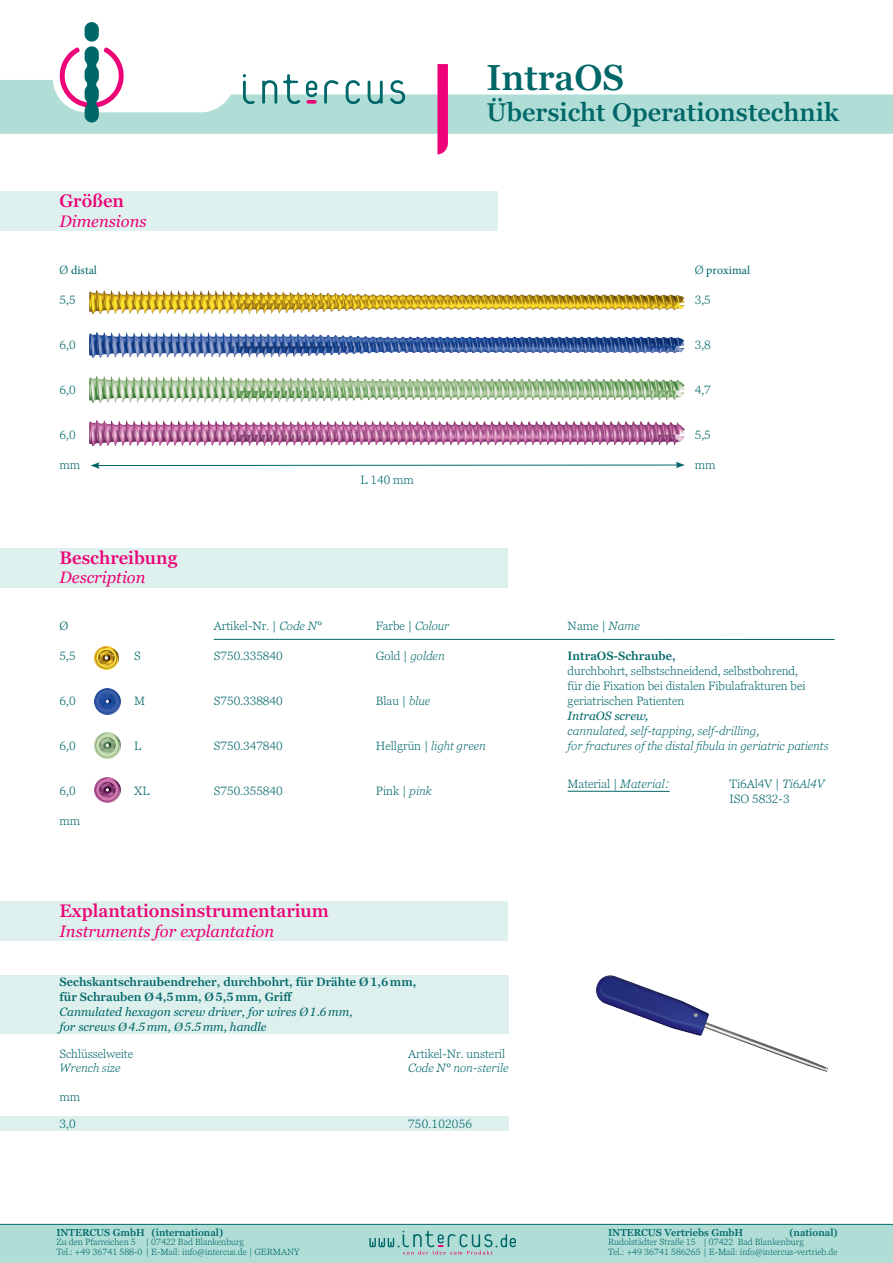
<style>
.page{position:relative;width:893px;height:1263px;background:#fff}
.page>*{position:absolute;margin:0;border:0;box-sizing:border-box;transform-origin:0 0}
.t1{font:600 36px "Georgia Pro";color:#006769}
.t2{font:600 25.5px "Georgia Pro";color:#006769}
.Überschrift_INDEX_I_DE{font:600 18px "Georgia Pro";color:#ed0277}
.Überschrift_INDEX_I_ENG{font:italic 16.5px "Georgia Pro";color:#ed0277}
.Artikel_Bez{font:300 12px/15px "Georgia Pro";color:#006769}
.L_Maße_Ü{font:300 12px "Georgia Pro";color:#006769}
.Artikel_Bez_en{font:italic 300 12px "Georgia Pro";color:#006769}
.Artikel_Bez_de_Fett{font:600 12px "Georgia Pro";color:#006769}
.Artikel_Bez_en_Fett{font:italic 12px "Georgia Pro";color:#006769}
.Artikel_Bez-2{font:italic 300 12px "Georgia Pro";color:#006769}
.L_Maße_Ü-2{font:italic 300 12px "Georgia Pro";color:#006769}
.Artikel_Bez-3{font:600 12px "Georgia Pro";color:#006769}
.L_Maße_Ü-3{font:12px "Minion Pro";color:#006769}
.Artikel_Bez_en-2{font:italic 12px "Georgia Pro";color:#006769}
.Artikelnummer_B_Instrumente{font:300 12px "Georgia Pro";letter-spacing:.015em;color:#006769}
.L_Maße_L{font:300 12px "Georgia Pro";color:#006769}
.t3{font:600 10.05px "Georgia Pro";color:#006769}
.t4{font:300 9px/9.6px "Georgia Pro";color:#006769}
.s1{font-family:"Georgia Pro";font-weight:300}
.s2{font-style:italic}
.s3{font-style:normal}
.s4{font-style:italic;font-size:13.5px}
</style>
<div class="page">
<svg style="left:0;top:80px;width:893px;height:54px;fill:#b0ded6"></svg>
<svg style="left:59px;top:46px;width:65px;height:77px"></svg>
<div style="left:85px;top:22px;width:14px;height:20px;background:#006769;border-radius:7px"></div>
<svg style="left:437px;top:64px;width:11px;height:90px"></svg>
<div style="left:0;top:1224px;width:893px;height:39px;background:#b0ded6"></div>
<svg style="left:306px;top:100px;width:11px;height:4px"></svg>
<svg style="left:262px;top:80px;width:15px;height:24px"></svg>
<svg style="left:283px;top:74px;width:17px;height:30px"></svg>
<svg style="left:324px;top:80px;width:14px;height:24px"></svg>
<svg style="left:346px;top:80px;width:14px;height:24px"></svg>
<svg style="left:368px;top:81px;width:15px;height:23px"></svg>
<svg style="left:390px;top:80px;width:15px;height:24px"></svg>
<svg style="left:306px;top:81px;width:11px;height:16px"></svg>
<svg style="left:243px;top:74px;width:11px;height:30px"></svg>
<div style="left:0;top:191px;width:497px;height:40px;background:#dff1ee"></div>
<img style="left:89px;top:290px;width:596px;height:23px">
<img style="left:89px;top:332px;width:596px;height:26px">
<img style="left:89px;top:376px;width:596px;height:26px">
<img style="left:89px;top:421px;width:595px;height:25px">
<svg style="left:91px;top:462px;width:594px;height:7px"></svg>
<img style="left:95px;top:646px;width:23px;height:24px">
<img style="left:95px;top:689px;width:25px;height:25px">
<img style="left:95px;top:733px;width:25px;height:25px">
<img style="left:95px;top:777px;width:25px;height:26px">
<hr style="left:214px;top:639px;width:620px;height:1px;background:#006769">
<div style="left:0;top:548px;width:508px;height:39px;background:#dff1ee"></div>
<hr style="left:568px;top:791px;width:102px;height:1px;background:#006769">
<div style="left:0;top:901px;width:508px;height:40px;background:#dff1ee"></div>
<div style="left:0;top:975px;width:508px;height:58px;background:#ddf0ed"></div>
<div style="left:0;top:1116px;width:508px;height:14px;background:#ddf0ed"></div>
<img style="left:596px;top:975px;width:233px;height:97px">
<p class="Überschrift_INDEX_I_DE" style="left:60px;top:191px;width:66px">Größen</p>
<p class="Überschrift_INDEX_I_ENG" style="left:60px;top:212px;width:89px">Dimensions</p>
<p class="L_Maße_Ü-3" style="left:60px;top:262px;width:39px"><span class="s1">Ø</span> distal</p>
<p class="L_Maße_Ü" style="left:60px;top:293px;width:18px">5,5</p>
<p class="L_Maße_Ü" style="left:60px;top:338px;width:18px">6,0</p>
<p class="L_Maße_Ü" style="left:60px;top:383px;width:18px">6,0</p>
<p class="L_Maße_Ü" style="left:60px;top:428px;width:18px">6,0</p>
<p class="L_Maße_Ü" style="left:60px;top:458px;width:22px">mm</p>
<p class="Überschrift_INDEX_I_DE" style="left:60px;top:547px;width:119px">Beschreibung</p>
<p class="Überschrift_INDEX_I_ENG" style="left:60px;top:568px;width:88px">Description</p>
<p class="L_Maße_Ü" style="left:60px;top:619px;width:10px">Ø</p>
<p class="L_Maße_Ü" style="left:60px;top:649px;width:18px">5,5</p>
<p class="L_Maße_Ü" style="left:60px;top:694px;width:18px">6,0</p>
<p class="L_Maße_Ü" style="left:60px;top:739px;width:18px">6,0</p>
<p class="L_Maße_Ü" style="left:60px;top:784px;width:18px">6,0</p>
<p class="L_Maße_Ü" style="left:60px;top:814px;width:22px">mm</p>
<p class="L_Maße_Ü" style="left:134px;top:649px;width:8px">S</p>
<p class="L_Maße_Ü" style="left:134px;top:694px;width:13px">M</p>
<p class="L_Maße_Ü" style="left:134px;top:739px;width:9px">L</p>
<p class="L_Maße_Ü" style="left:134px;top:784px;width:17px">XL</p>
<h1 class="t1" style="left:486px;top:57px;width:139px">IntraOS</h1>
<h2 class="t2" style="left:486px;top:97px;width:354px">Übersicht Operationstechnik</h2>
<p class="L_Maße_Ü" style="left:361px;top:473px;width:55px">L 140 mm</p>
<p class="L_Maße_Ü" style="left:214px;top:619px;width:110px">Artikel-Nr. | <span class="s2">Code N°</span></p>
<p class="L_Maße_Ü" style="left:376px;top:619px;width:75px">Farbe | <span class="s2">Colour</span></p>
<p class="Artikel_Bez" style="left:214px;top:649px;width:70px">S750.335840</p>
<p class="Artikel_Bez-2" style="left:376px;top:649px;width:70px"><span class="s3">Gold |</span> golden</p>
<p class="Artikel_Bez" style="left:214px;top:694px;width:70px">S750.338840</p>
<p class="Artikel_Bez" style="left:376px;top:694px;width:56px">Blau | <span class="s2">blue</span></p>
<p class="Artikel_Bez" style="left:214px;top:739px;width:70px">S750.347840</p>
<p class="Artikel_Bez-2" style="left:376px;top:739px;width:112px"><span class="s3">Hellgrün |</span> light green</p>
<p class="Artikel_Bez" style="left:214px;top:784px;width:70px">S750.355840</p>
<p class="Artikel_Bez" style="left:376px;top:784px;width:57px">Pink | <span class="s2">pink</span></p>
<p class="L_Maße_Ü-3" style="left:695px;top:262px;width:57px"><span class="s1">Ø</span> proximal</p>
<p class="L_Maße_Ü" style="left:695px;top:293px;width:18px">3,5</p>
<p class="L_Maße_Ü" style="left:695px;top:338px;width:18px">3,8</p>
<p class="L_Maße_Ü" style="left:695px;top:383px;width:18px">4,7</p>
<p class="L_Maße_Ü" style="left:695px;top:428px;width:18px">5,5</p>
<p class="L_Maße_Ü" style="left:695px;top:458px;width:22px">mm</p>
<p class="Artikel_Bez" style="left:568px;top:619px;width:74px">Name | <span class="s2">Name</span></p>
<p class="Artikel_Bez-3" style="left:568px;top:649px;width:110px">IntraOS-Schraube,</p>
<p class="Artikel_Bez" style="left:568px;top:664px;width:232px">durchbohrt, selbstschneidend, selbstbohrend,</p>
<p class="Artikel_Bez" style="left:568px;top:679px;width:239px">für die Fixation bei distalen Fibulafrakturen bei geriatrischen Patienten</p>
<p class="Artikel_Bez_en-2" style="left:568px;top:709px;width:82px">IntraOS screw,</p>
<p class="Artikel_Bez_en" style="left:568px;top:724px;width:193px">cannulated, self-tapping, self-drilling,</p>
<p class="Artikel_Bez_en" style="left:568px;top:739px;width:262px">for fractures of the distal fibula in geriatric patients</p>
<p class="Artikel_Bez" style="left:568px;top:777px;width:104px">Material | <span class="s2">Material</span><span class="s4">:</span></p>
<p class="Artikel_Bez" style="left:730px;top:777px;width:96px">Ti6Al4V | <span class="s2">Ti6Al4V<br></span>ISO 5832-3</p>
<p class="Überschrift_INDEX_I_DE" style="left:60px;top:901px;width:271px">Explantationsinstrumentarium</p>
<p class="Überschrift_INDEX_I_ENG" style="left:60px;top:922px;width:216px">Instruments for explantation</p>
<p class="Artikel_Bez_de_Fett" style="left:60px;top:975px;width:358px">Sechskantschraubendreher, durchbohrt, für Drähte Ø1,6mm,</p>
<p class="Artikel_Bez_de_Fett" style="left:60px;top:990px;width:234px">für Schrauben Ø4,5mm, Ø5,5mm, Griff</p>
<p class="Artikel_Bez_en_Fett" style="left:60px;top:1005px;width:295px">Cannulated hexagon screw driver, for wires Ø1.6mm,</p>
<p class="Artikel_Bez_en_Fett" style="left:60px;top:1020px;width:209px">for screws Ø4.5mm, Ø5.5mm, handle</p>
<p class="L_Maße_Ü" style="left:60px;top:1046px;width:75px">Schlüsselweite</p>
<p class="L_Maße_Ü-2" style="left:60px;top:1061px;width:62px">Wrench size</p>
<p class="L_Maße_Ü" style="left:60px;top:1090px;width:22px">mm</p>
<p class="L_Maße_L" style="left:60px;top:1117px;width:18px">3,0</p>
<p class="t3" style="left:56px;top:1226px;width:168px">INTERCUS GmbH (international)</p>
<p class="t4" style="left:56px;top:1237px;width:245px">Zu den Pfarreichen 5 | 07422 Bad Blankenburg<br>Tel.: +49 36741 588-0 | E-Mail: info@intercus.de | GERMANY</p>
<p class="L_Maße_Ü" style="left:408px;top:1046px;width:98px">Artikel-Nr. unsteril</p>
<p class="L_Maße_Ü-2" style="left:408px;top:1061px;width:102px">Code N° non-sterile</p>
<p class="Artikelnummer_B_Instrumente" style="left:408px;top:1117px;width:65px">750.102056</p>
<p class="t3" style="left:608px;top:1226px;width:137px">INTERCUS Vertriebs GmbH</p>
<p class="t3" style="left:789px;top:1226px;width:50px">(national)</p>
<p class="t4" style="left:608px;top:1237px;width:231px">Rudolstädter Straße 15 | 07422 Bad Blankenburg<br>Tel.: +49 36741 586265 | E-Mail: info@intercus-vertrieb.de</p>
</div>
